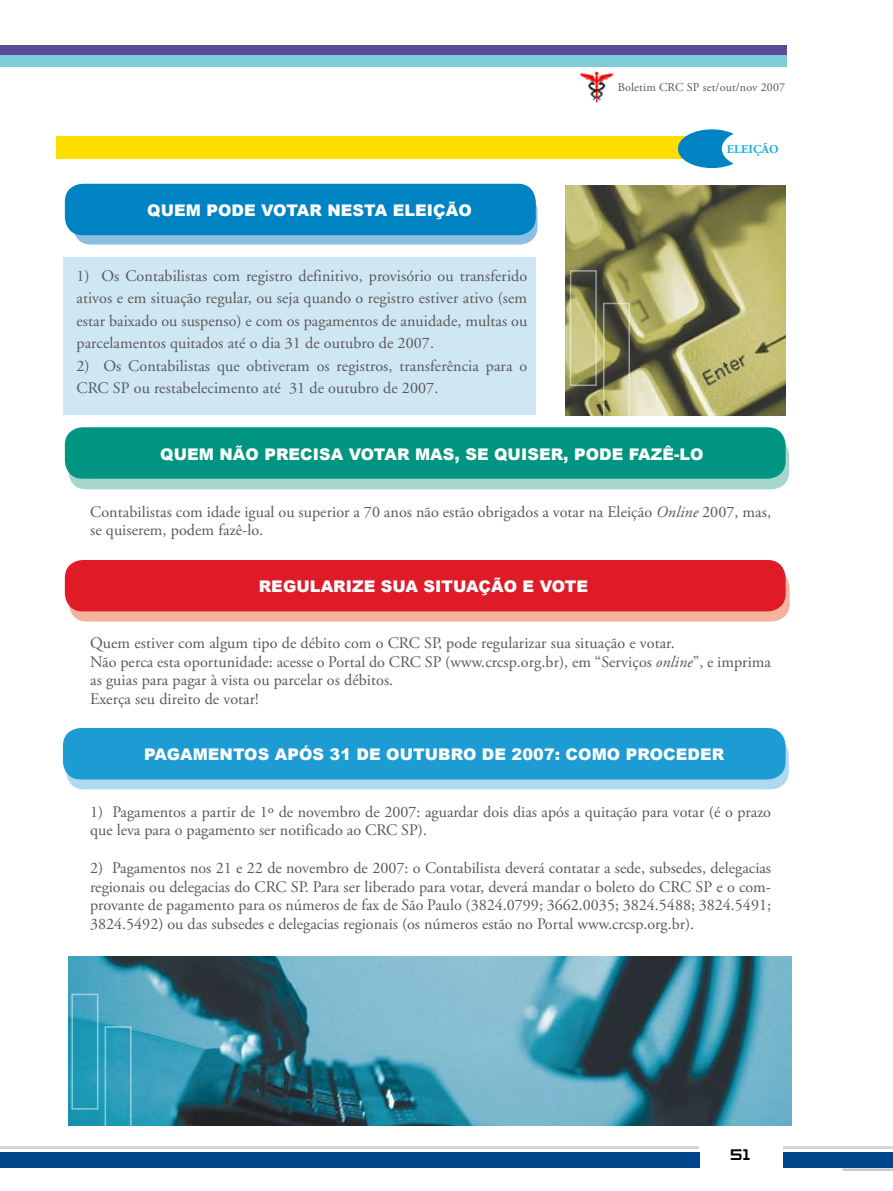
<style>
.page{position:relative;width:893px;height:1191px;background:#fff}
.page>*{position:absolute;margin:0;border:0;box-sizing:border-box;transform-origin:0 0}
.t1{font:18px "Zeroes";color:#000}
.t2{font:16.05px/18.8px "Adobe Garamond Pro";letter-spacing:.005em;color:#58585a}
.t3{font:16.05px/22.5px "Adobe Garamond";letter-spacing:.005em;color:#58585a;text-align:justify}
.t4{font:900 16.05px "Arial";letter-spacing:.005em;color:#fff}
.t5{font:12px "Adobe Garamond Pro";letter-spacing:.015em;color:#58585a}
.t6{font:700 12px "Adobe Garamond Pro";letter-spacing:.015em;color:#15b0e2}
.t7{font:900 9px "Arial";letter-spacing:.01em;color:#646567}
.s1{font-style:italic}
</style>
<div class="page">
<hr style="left:843px;top:1169px;width:50px;height:1px;background:#c5c6c8">
<div style="left:0;top:1152px;width:700px;height:16px;background:#004589"></div>
<hr style="left:0;top:1146px;width:699px;height:3px;background:#d5d6d7">
<div style="left:783px;top:1151px;width:110px;height:16px;background:#004589"></div>
<hr style="left:783px;top:1146px;width:110px;height:2px;background:#d5d6d7">
<div style="left:0;top:56px;width:787px;height:11px;background:#80cbd9"></div>
<div style="left:64px;top:258px;width:472px;height:157px;background:#cfe7f3"></div>
<div style="left:66px;top:738px;width:723px;height:51px;background:#add9f1;border-radius:18px"></div>
<div style="left:69px;top:570px;width:721px;height:51px;background:#f4b39c;border-radius:18px"></div>
<div style="left:68px;top:438px;width:721px;height:51px;background:#a7d6cc;border-radius:18px"></div>
<div style="left:73px;top:193px;width:464px;height:51px;background:#8bbee0;border-radius:18px"></div>
<div style="left:65px;top:184px;width:471px;height:51px;background:#0083c2;border-radius:18px"></div>
<div style="left:65px;top:427px;width:721px;height:52px;background:#009580;border-radius:18px"></div>
<div style="left:65px;top:560px;width:721px;height:51px;background:#e01b28;border-radius:18px"></div>
<div style="left:63px;top:728px;width:723px;height:51px;background:#1c9cd3;border-radius:18px"></div>
<img style="left:566px;top:185px;width:220px;height:230px">
<div style="left:603px;top:303px;width:27px;height:116px;border:2px solid #feffff"></div>
<img style="left:68px;top:956px;width:724px;height:169px">
<div style="left:105px;top:1026px;width:27px;height:116px;border:2px solid #feffff"></div>
<div style="left:0;top:45px;width:787px;height:12px;background:#594b96"></div>
<div style="left:0;top:55px;width:787px;height:11px;background:#80cbd9"></div>
<div style="left:56px;top:136px;width:728px;height:23px;background:#ffde00"></div>
<img style="left:579px;top:71px;width:35px;height:32px">
<div style="left:678px;top:129px;width:68px;height:39px;background:#0083c2;border-radius:50%"></div>
<div style="left:722px;top:129px;width:70px;height:39px;background:#fff;border-radius:50%"></div>
<div style="left:722px;top:129px;width:71px;height:40px;border:2px solid #fff;border-radius:50%"></div>
<p class="t5" style="left:618px;top:80px;width:169px">Boletim CRC SP set/out/nov 2007</p>
<p class="t7" style="left:649px;top:84px;width:139px">n<sup>o</sup> 162 MAR/ABR/MAIO/2007</p>
<p class="t4" style="left:147px;top:198px;width:326px">QUEM PODE VOTAR NESTA ELEIÇÃO</p>
<p class="t3" style="left:76px;top:265px;width:452px">1) Os Contabilistas com registro definitivo, provisório ou transferido ativos e em situação regular, ou seja quando o registro estiver ativo (sem estar baixado ou suspenso) e com os pagamentos de anuidade, multas ou parcelamentos quitados até o dia 31 de outubro de 2007.</p>
<p class="t3" style="left:76px;top:355px;width:452px">2) Os Contabilistas que obtiveram os registros, transferência para o<br>CRC SP ou restabelecimento até 31 de outubro de 2007.</p>
<p class="t4" style="left:160px;top:443px;width:545px">QUEM NÃO PRECISA VOTAR MAS, SE QUISER, PODE FAZÊ-LO</p>
<p class="t6" style="left:727px;top:142px;width:53px">ELEIÇÃO</p>
<p class="t2" style="left:90px;top:502px;width:682px">Contabilistas com idade igual ou superior a 70 anos não estão obrigados a votar na Eleição <span class="s1">Online</span> 2007, mas, se quiserem, podem fazê-lo.</p>
<p class="t4" style="left:259px;top:574px;width:331px">REGULARIZE SUA SITUAÇÃO E VOTE</p>
<p class="t2" style="left:90px;top:634px;width:682px">Quem estiver com algum tipo de débito com o CRC SP, pode regularizar sua situação e votar.<br>Não perca esta oportunidade: acesse o Portal do CRC SP (www.crcsp.org.br), em “Serviços <span class="s1">online</span>”, e imprima as guias para pagar à vista ou parcelar os débitos.<br>Exerça seu direito de votar!</p>
<p class="t4" style="left:144px;top:743px;width:581px">PAGAMENTOS APÓS 31 DE OUTUBRO DE 2007: COMO PROCEDER</p>
<p class="t2" style="left:90px;top:802px;width:682px">1) Pagamentos a partir de 1º de novembro de 2007: aguardar dois dias após a quitação para votar (é o prazo que leva para o pagamento ser notificado ao CRC SP).</p>
<p class="t2" style="left:90px;top:859px;width:682px;text-align:justify">2) Pagamentos nos 21 e 22 de novembro de 2007: o Contabilista deverá contatar a sede, subsedes, delegacias regionais ou delegacias do CRC SP. Para ser liberado para votar, deverá mandar o boleto do CRC SP e o com&shy;provante de pagamento para os números de fax de São Paulo (3824.0799; 3662.0035; 3824.5488; 3824.5491; 3824.5492) ou das subsedes e delegacias regionais (os números estão no Portal www.crcsp.org.br).</p>
<p class="t1" style="left:730px;top:1145px;width:22px">51</p>
</div>
